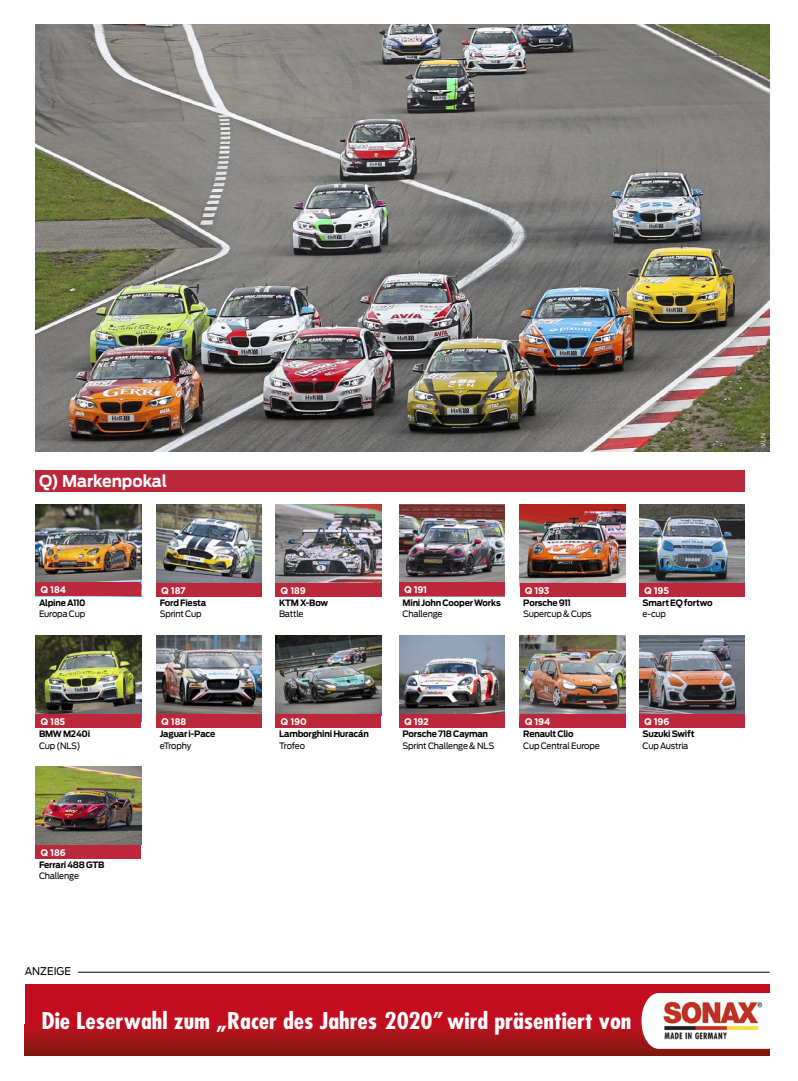
<style>
.page{position:relative;width:798px;height:1081px;background:#fff}
.page>*{position:absolute;margin:0;border:0;box-sizing:border-box;transform-origin:0 0}
.t1{font:700 condensed 22.5px "Futura Std";color:#fff;scale:1.1 1}
.t2{font:700 16.25px "Antenna";letter-spacing:-.005em;color:#fff;scale:.95 1}
.t3{font:10.62px "Antenna";color:#000;scale:.95 1}
.t4{font:700 9.62px "Gotham";letter-spacing:-.015em;color:#fff;scale:.95 1}
.t5{font:700 8.75px "Antenna";letter-spacing:-.025em;color:#000;scale:.95 1}
.t6{font:8.75px "Antenna";letter-spacing:-.025em;color:#000;scale:.95 1}
.t7{font:300 6.25px "Antenna";color:#fff}
.s1{font-size:20px}
</style>
<div class="page">
<img style="left:35px;top:504px;width:106px;height:79px">
<img style="left:399px;top:504px;width:105px;height:79px">
<img style="left:156px;top:505px;width:106px;height:78px">
<img style="left:519px;top:505px;width:106px;height:78px">
<img style="left:275px;top:505px;width:106px;height:78px">
<img style="left:639px;top:505px;width:105px;height:78px">
<img style="left:156px;top:636px;width:106px;height:79px">
<img style="left:519px;top:636px;width:106px;height:79px">
<img style="left:275px;top:636px;width:106px;height:79px">
<img style="left:639px;top:636px;width:105px;height:79px">
<img style="left:35px;top:635px;width:106px;height:79px">
<img style="left:399px;top:635px;width:105px;height:79px">
<div style="left:35px;top:583px;width:106px;height:13px;background:#bc273c"></div>
<div style="left:399px;top:583px;width:105px;height:13px;background:#bc273c"></div>
<div style="left:156px;top:583px;width:106px;height:13px;background:#bc273c"></div>
<div style="left:519px;top:583px;width:106px;height:13px;background:#bc273c"></div>
<div style="left:275px;top:583px;width:106px;height:13px;background:#bc273c"></div>
<div style="left:638px;top:583px;width:106px;height:13px;background:#bc273c"></div>
<div style="left:156px;top:715px;width:106px;height:13px;background:#bc273c"></div>
<div style="left:519px;top:715px;width:106px;height:13px;background:#bc273c"></div>
<div style="left:275px;top:715px;width:106px;height:13px;background:#bc273c"></div>
<div style="left:638px;top:715px;width:106px;height:13px;background:#bc273c"></div>
<div style="left:35px;top:714px;width:106px;height:13px;background:#bc273c"></div>
<div style="left:399px;top:714px;width:105px;height:13px;background:#bc273c"></div>
<img style="left:35px;top:766px;width:106px;height:79px">
<div style="left:35px;top:845px;width:106px;height:13px;background:#bc273c"></div>
<div style="left:35px;top:470px;width:709px;height:21px;background:#bc273c"></div>
<hr style="left:78px;top:971px;width:691px;height:1px;background:#000">
<div style="left:25px;top:984px;width:744px;height:43px;background:#c30d1f"></div>
<svg style="left:25px;top:1027px;width:744px;height:28px;background:#9b1416"></svg>
<svg style="left:641px;top:993px;width:128px;height:56px"></svg>
<img style="left:657px;top:1000px;width:109px;height:42px">
<img style="left:35px;top:25px;width:734px;height:426px">
<h2 class="t2" style="left:39px;top:471px;width:136px">Q) Markenpokal</h2>
<p class="t4" style="left:40px;top:583px;width:28px">Q 184</p>
<p class="t4" style="left:161px;top:584px;width:27px">Q 187</p>
<p class="t4" style="left:280px;top:584px;width:28px">Q 189</p>
<p class="t4" style="left:404px;top:583px;width:26px">Q 191</p>
<p class="t4" style="left:524px;top:584px;width:28px">Q 193</p>
<p class="t4" style="left:643px;top:584px;width:28px">Q 195</p>
<p class="t5" style="left:39px;top:597px;width:51px">Alpine A110</p>
<p class="t6" style="left:39px;top:608px;width:50px">Europa Cup</p>
<p class="t5" style="left:160px;top:598px;width:50px">Ford Fiesta</p>
<p class="t6" style="left:160px;top:609px;width:45px">Sprint Cup</p>
<p class="t5" style="left:279px;top:598px;width:53px">KTM X-Bow</p>
<p class="t6" style="left:279px;top:609px;width:27px">Battle</p>
<p class="t5" style="left:402px;top:597px;width:105px">Mini John Cooper Works</p>
<p class="t6" style="left:402px;top:608px;width:44px">Challenge</p>
<p class="t5" style="left:523px;top:598px;width:52px">Porsche 911</p>
<p class="t6" style="left:523px;top:609px;width:73px">Supercup &amp; Cups</p>
<p class="t5" style="left:642px;top:598px;width:75px">Smart EQ fortwo</p>
<p class="t6" style="left:642px;top:609px;width:26px">e-cup</p>
<p class="t4" style="left:40px;top:715px;width:28px">Q 185</p>
<p class="t4" style="left:161px;top:715px;width:28px">Q 188</p>
<p class="t4" style="left:280px;top:715px;width:29px">Q 190</p>
<p class="t4" style="left:404px;top:715px;width:28px">Q 192</p>
<p class="t4" style="left:524px;top:715px;width:29px">Q 194</p>
<p class="t4" style="left:643px;top:715px;width:28px">Q 196</p>
<p class="t5" style="left:39px;top:729px;width:55px">BMW M240i</p>
<p class="t6" style="left:39px;top:740px;width:45px">Cup (NLS)</p>
<p class="t5" style="left:160px;top:729px;width:60px">Jaguar i-Pace</p>
<p class="t6" style="left:160px;top:740px;width:35px">eTrophy</p>
<p class="t5" style="left:279px;top:729px;width:96px">Lamborghini Huracán</p>
<p class="t6" style="left:279px;top:740px;width:29px">Trofeo</p>
<p class="t5" style="left:402px;top:729px;width:92px">Porsche 718 Cayman</p>
<p class="t6" style="left:402px;top:740px;width:98px">Sprint Challenge &amp; NLS</p>
<p class="t5" style="left:523px;top:729px;width:55px">Renault Clio</p>
<p class="t6" style="left:523px;top:740px;width:82px">Cup Central Europe</p>
<p class="t5" style="left:642px;top:729px;width:56px">Suzuki Swift</p>
<p class="t6" style="left:642px;top:740px;width:50px">Cup Austria</p>
<p class="t4" style="left:40px;top:846px;width:28px">Q 186</p>
<p class="t5" style="left:39px;top:859px;width:70px">Ferrari 488 GTB</p>
<p class="t6" style="left:39px;top:871px;width:44px">Challenge</p>
<p class="t3" style="left:25px;top:965px;width:50px">ANZEIGE</p>
<h1 class="t1" style="left:41px;top:1010px;width:537px">Die Leserwahl zum <span class="s1">„</span>Racer des Jahres 2020<span class="s1">”</span> wird präsentiert von</h1>
<p class="t7" style="left:759px;top:446px;width:15px;rotate:-90deg">VLN</p>
</div>
